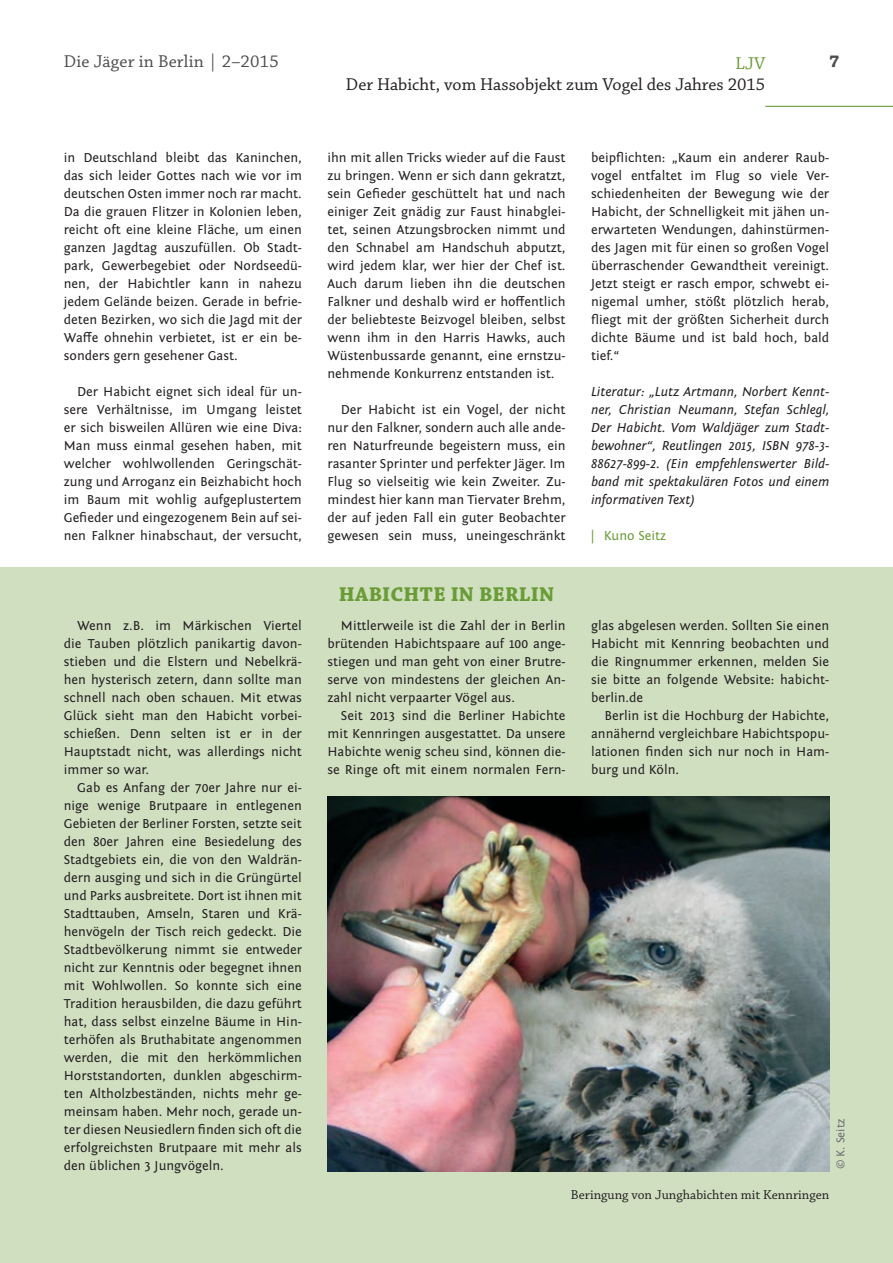
<style>
.page{position:relative;width:893px;height:1263px;background:#fff}
.page>*{position:absolute;margin:0;border:0;box-sizing:border-box;transform-origin:0 0}
.t1{font:700 21px "Chaparral Pro";letter-spacing:.015em;color:#699c35}
.t2{font:18px "Chaparral Pro";color:#231f20}
.t3{font:18px "Chaparral Pro";letter-spacing:.01em;color:#4b4c4d}
.t4{font:18px "Chaparral Pro";color:#699c35}
.t5{font:700 18px "Chaparral Pro";color:#4b4c4d}
.t6{font:13.5px/18px "Fontin Sans";color:#231f20;text-align:justify}
.t7{font:italic 13.5px/18px "Fontin Sans";color:#231f20;text-align:justify}
.t8{font:13.5px "Chaparral Pro";color:#231f20}
.t9{font:13.5px "Fontin Sans";color:#699c35}
.t10{font:12px "Fontin Sans";color:#6c6d70}
</style>
<div class="page">
<hr style="left:765px;top:106px;width:128px;height:1px;background:#699c35">
<div style="left:0;top:568px;width:893px;height:695px;background:#d1dfc1"></div>
<img style="left:327px;top:796px;width:502px;height:375px">
<h2 class="t3" style="left:64px;top:52px;width:217px">Die Jäger in Berlin | 2–2015</h2>
<h2 class="t4" style="left:735px;top:53px;width:31px">LJV</h2>
<h2 class="t5" style="left:829px;top:51px;width:12px">7</h2>
<h2 class="t2" style="left:346px;top:75px;width:421px">Der Habicht, vom Hassobjekt zum Vogel des Jahres 2015</h2>
<p class="t6" style="left:64px;top:149px;width:240px">in Deutschland bleibt das Kaninchen, das sich leider Gottes nach wie vor im deutschen Osten immer noch rar macht.<br>Da die grauen Flitzer in Kolonien leben, reicht oft eine kleine Fläche, um einen ganzen Jagdtag auszufüllen. Ob Stadt&shy;park, Gewerbegebiet oder Nordseedü&shy;nen, der Habichtler kann in nahezu jedem Gelände beizen. Gerade in befrie&shy;deten Bezirken, wo sich die Jagd mit der Waffe ohnehin verbietet, ist er ein be&shy;sonders gern gesehener Gast.</p>
<p class="t6" style="left:64px;top:383px;width:240px;text-indent:14px">Der Habicht eignet sich ideal für un&shy;sere Verhältnisse, im Umgang leistet er sich bisweilen Allüren wie eine Diva:<br>Man muss einmal gesehen haben, mit welcher wohlwollenden Geringschät&shy;zung und Arroganz ein Beizhabicht hoch im Baum mit wohlig aufgeplustertem Gefieder und eingezogenem Bein auf sei&shy;nen Falkner hinabschaut, der versucht,</p>
<p class="t6" style="left:64px;top:617px;width:240px;text-indent:14px">Wenn z.B. im Märkischen Viertel die Tauben plötzlich panikartig davon&shy;stieben und die Elstern und Nebelkrä&shy;hen hysterisch zetern, dann sollte man schnell nach oben schauen. Mit etwas Glück sieht man den Habicht vorbei&shy;schießen. Denn selten ist er in der Hauptstadt nicht, was allerdings nicht immer so war.</p>
<p class="t6" style="left:64px;top:779px;width:240px;text-indent:14px">Gab es Anfang der 70er Jahre nur ei&shy;nige wenige Brutpaare in entlegenen Gebieten der Berliner Forsten, setzte seit den 80er Jahren eine Besiedelung des Stadtgebiets ein, die von den Waldrän&shy;dern ausging und sich in die Grüngürtel und Parks ausbreitete. Dort ist ihnen mit Stadttauben, Amseln, Staren und Krä&shy;henvögeln der Tisch reich gedeckt. Die Stadtbevölkerung nimmt sie entweder nicht zur Kenntnis oder begegnet ihnen mit Wohlwollen. So konnte sich eine Tradition herausbilden, die dazu geführt hat, dass selbst einzelne Bäume in Hin&shy;terhöfen als Bruthabitate angenommen werden, die mit den herkömmlichen Horststandorten, dunklen abgeschirm&shy;ten Altholzbeständen, nichts mehr ge&shy;meinsam haben. Mehr noch, gerade un&shy;ter diesen Neusiedlern finden sich oft die erfolgreichsten Brutpaare mit mehr als den üblichen 3 Jungvögeln.</p>
<p class="t6" style="left:327px;top:149px;width:240px">ihn mit allen Tricks wieder auf die Faust zu bringen. Wenn er sich dann gekratzt, sein Gefieder geschüttelt hat und nach einiger Zeit gnädig zur Faust hinabglei&shy;tet, seinen Atzungsbrocken nimmt und den Schnabel am Handschuh abputzt, wird jedem klar, wer hier der Chef ist.<br>Auch darum lieben ihn die deutschen Falkner und deshalb wird er hoffentlich der beliebteste Beizvogel bleiben, selbst wenn ihm in den Harris Hawks, auch Wüstenbussarde genannt, eine ernstzu&shy;nehmende Konkurrenz entstanden ist.</p>
<p class="t6" style="left:327px;top:401px;width:240px;text-indent:14px">Der Habicht ist ein Vogel, der nicht nur den Falkner, sondern auch alle ande&shy;ren Naturfreunde begeistern muss, ein rasanter Sprinter und perfekter Jäger. Im Flug so vielseitig wie kein Zweiter. Zu&shy;mindest hier kann man Tiervater Brehm, der auf jeden Fall ein guter Beobachter gewesen sein muss, uneingeschränkt</p>
<h1 class="t1" style="left:339px;top:582px;width:217px">HABICHTE IN BERLIN</h1>
<p class="t6" style="left:327px;top:617px;width:240px;text-indent:14px">Mittlerweile ist die Zahl der in Berlin brütenden Habichtspaare auf 100 ange&shy;stiegen und man geht von einer Brutre&shy;serve von mindestens der gleichen An&shy;zahl nicht verpaarter Vögel aus.</p>
<p class="t6" style="left:327px;top:707px;width:240px;text-indent:14px">Seit 2013 sind die Berliner Habichte mit Kennringen ausgestattet. Da unsere Habichte wenig scheu sind, können die&shy;se Ringe oft mit einem normalen Fern-</p>
<p class="t6" style="left:591px;top:149px;width:240px">beipflichten: „Kaum ein anderer Raub&shy;vogel entfaltet im Flug so viele Ver&shy;schiedenheiten der Bewegung wie der Habicht, der Schnelligkeit mit jähen un&shy;erwarteten Wendungen, dahinstürmen&shy;des Jagen mit für einen so großen Vogel überraschender Gewandtheit vereinigt.<br>Jetzt steigt er rasch empor, schwebt ei&shy;nigemal umher, stößt plötzlich herab, fliegt mit der größten Sicherheit durch dichte Bäume und ist bald hoch, bald tief.“</p>
<p class="t7" style="left:591px;top:383px;width:240px">Literatur: „Lutz Artmann, Norbert Kennt&shy;ner, Christian Neumann, Stefan Schlegl, Der Habicht. Vom Waldjäger zum Stadt&shy;bewohner“, Reutlingen 2015, ISBN 978-3- 88627-899-2. (Ein empfehlenswerter Bild&shy;band mit spektakulären Fotos und einem informativen Text)</p>
<p class="t9" style="left:591px;top:528px;width:77px">| Kuno Seitz</p>
<p class="t6" style="left:591px;top:617px;width:240px">glas abgelesen werden. Sollten Sie einen Habicht mit Kennring beobachten und die Ringnummer erkennen, melden Sie sie bitte an folgende Website: habicht&shy;berlin.de</p>
<p class="t6" style="left:591px;top:707px;width:240px;text-indent:14px">Berlin ist die Hochburg der Habichte, annähernd vergleichbare Habichtspopu&shy;lationen finden sich nur noch in Ham&shy;burg und Köln.</p>
<p class="t10" style="left:834px;top:1169px;width:52px;rotate:-90deg">© K. Seitz</p>
<p class="t8" style="left:571px;top:1187px;width:260px">Beringung von Junghabichten mit Kennringen</p>
</div>
